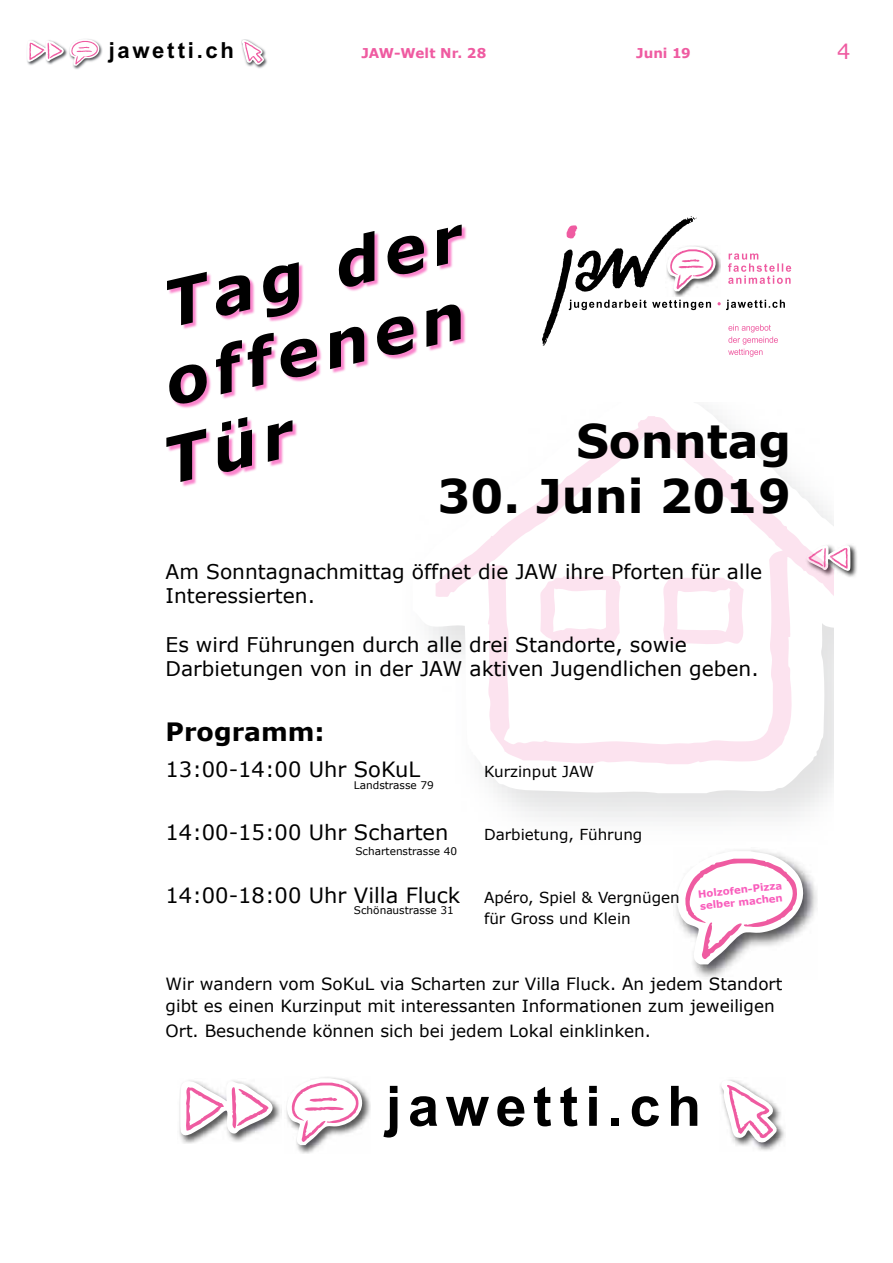
<style>
.page{position:relative;width:893px;height:1263px;background:#fff}
.page>*{position:absolute;margin:0;border:0;box-sizing:border-box;transform-origin:0 0}
.t1{font:700 77.85px "Utsaah";letter-spacing:.085em;color:#000}
.t2{font:italic 700 63.6px "Verdana";color:#000}
.t3{font:700 46.35px "Verdana";color:#000}
.t4{font:700 30.9px "Utsaah";letter-spacing:.085em;color:#000}
.t5{font:700 25.2px "Verdana";color:#000}
.t6{font:21px "Verdana";color:#000}
.t7{font:21px "Verdana";color:#ef5ba1}
.t8{font:20.25px/24.3px "Verdana";color:#000}
.t9{font:16.8px/22.8px "Verdana";color:#000}
.t10{font:15.15px "Verdana";color:#000}
.t11{font:700 13.5px "Verdana";letter-spacing:.005em;color:#ef5ba1}
.t12{font:10.5px "Verdana";color:#000}
.t13{font:700 10.05px/12.1px "Verdana";color:#f95dbc}
.s1{font-size:15.15px}
</style>
<div class="page">
<img style="left:73px;top:46px;width:30px;height:23px">
<svg style="left:27px;top:39px;width:74px;height:27px"></svg>
<img style="left:241px;top:40px;width:26px;height:28px">
<svg style="left:242px;top:39px;width:22px;height:26px"></svg>
<div style="left:805px;top:543px;width:53px;height:35px;background:#000;opacity:.8"></div>
<svg style="left:833px;top:544px;width:18px;height:29px"></svg>
<svg style="left:413px;top:402px;width:420px;height:391px"></svg>
<svg style="left:436px;top:416px;width:397px;height:348px"></svg>
<svg style="left:542px;top:216px;width:249px;height:141px"></svg>
<div style="left:167px;top:226px;width:300px;height:261px;background:#f95dbc;opacity:.75"></div>
<img style="left:179px;top:1099px;width:102px;height:45px">
<svg style="left:180px;top:1080px;width:93px;height:59px"></svg>
<img style="left:286px;top:1077px;width:85px;height:77px">
<svg style="left:287px;top:1078px;width:80px;height:67px"></svg>
<img style="left:720px;top:1086px;width:65px;height:65px">
<svg style="left:721px;top:1080px;width:56px;height:63px"></svg>
<img style="left:676px;top:850px;width:141px;height:127px">
<svg style="left:677px;top:851px;width:134px;height:113px"></svg>
<div style="left:695px;top:869px;width:92px;height:52px;background:#fff;border-radius:50%"></div>
<svg style="left:167px;top:417px;width:133px;height:66px"></svg>
<h3 class="t4" style="left:109px;top:35px;width:127px">jawetti.ch</h3>
<p class="t11" style="left:361px;top:43px;width:126px">JAW-Welt Nr. 28</p>
<p class="t11" style="left:636px;top:43px;width:56px">Juni 19</p>
<p class="t7" style="left:837px;top:37px;width:15px">4</p>
<h2 class="t2" style="left:154px;top:261px;width:306px;rotate:-13deg">Tag der</h2>
<h2 class="t2" style="left:155px;top:339px;width:308px;rotate:-13deg">offenen</h2>
<h3 class="t3" style="left:576px;top:408px;width:217px">Sonntag</h3>
<h3 class="t3" style="left:438px;top:464px;width:355px">30. Juni 2019</h3>
<p class="t8" style="left:166px;top:559px;width:598px">Am Sonntagnachmittag öffnet die JAW ihre Pforten für alle<br>Interessierten.</p>
<p class="t8" style="left:166px;top:632px;width:595px">Es wird Führungen durch alle drei Standorte, sowie<br>Darbietungen von in der JAW aktiven Jugendlichen geben.</p>
<h3 class="t5" style="left:166px;top:713px;width:161px">Programm:</h3>
<p class="t6" style="left:166px;top:755px;width:256px">13:00-14:00 Uhr SoKuL</p>
<p class="t10" style="left:484px;top:761px;width:112px">Kurzinput JAW</p>
<p class="t12" style="left:354px;top:778px;width:82px">Landstrasse 79</p>
<p class="t6" style="left:166px;top:818px;width:284px">14:00-15:00 Uhr Scharten</p>
<p class="t10" style="left:484px;top:824px;width:160px">Darbietung, Führung</p>
<p class="t12" style="left:355px;top:844px;width:103px">Schartenstrasse 40</p>
<p class="t6" style="left:166px;top:881px;width:516px">14:00-18:00 Uhr Villa Fluck <span class="s1">Apéro, Spiel &amp; Vergnügen</span></p>
<p class="t10" style="left:484px;top:908px;width:148px">für Gross und Klein</p>
<p class="t12" style="left:354px;top:903px;width:102px">Schönaustrasse 31</p>
<p class="t13" style="left:697px;top:888px;width:86px;rotate:-6deg">Holzofen-Pizza selber machen</p>
<p class="t9" style="left:166px;top:972px;width:618px">Wir wandern vom SoKuL via Scharten zur Villa Fluck. An jedem Standort gibt es einen Kurzinput mit interessanten Informationen zum jeweiligen</p>
<p class="t9" style="left:166px;top:1019px;width:487px">Ort. Besuchende können sich bei jedem Lokal einklinken.</p>
<h1 class="t1" style="left:386px;top:1068px;width:317px">jawetti.ch</h1>
</div>
